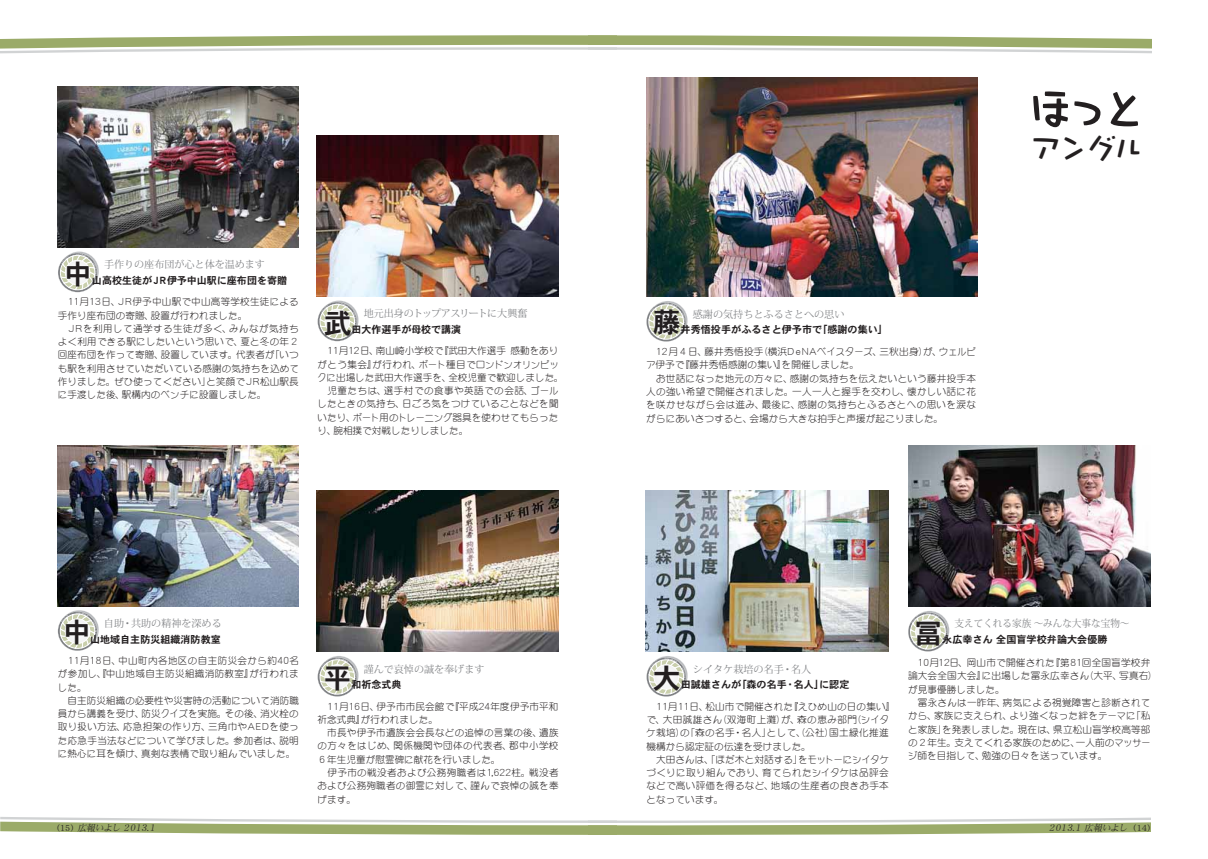
<style>
.page{position:relative;width:1208px;height:859px;background:#fff}
.page>*{position:absolute;margin:0;border:0;box-sizing:border-box;transform-origin:0 0}
.t1{font:52.3px "DF Craft Yu Std W7 90 msp RKSJ H";color:#231f20}
.t2{font:34.2px "DF Craft Yu Std W7 90 msp RKSJ H";color:#231f20}
.t3{font:27.6px "DFHS Gothic Std W7 90 msp RKSJ V";color:#231f20}
.t4{font:10px "DFHS Gothic Std W7 90 msp RKSJ V";color:#231f20}
.t5{font:10px "Koz Min Pro Regular 90 msp RKSJ H";color:#808285}
.t6{font:10px "Koz Min Pro Regular 90 msp RKSJ H";color:#808285;scale:.96 1}
.t7{font:10px "Koz Min Pro Regular 90 msp RKSJ H";letter-spacing:-.045em;color:#808285}
.t8{font:9.5px/13.3px "DF Maru Gothic Std W3 90 msp RKSJ H";letter-spacing:.015em;color:#231f20}
.t9{font:italic 9px "DFHS Mincho Std W3 90 msp RKSJ V";color:#231f20}
.s1{font-style:normal;font-size:9.3px}
</style>
<div class="page">
<img style="left:646px;top:77px;width:331px;height:219px">
<img style="left:645px;top:491px;width:243px;height:161px">
<img style="left:908px;top:445px;width:242px;height:161px">
<svg style="left:0;top:817px;width:1150px;height:18px"></svg>
<svg style="left:0;top:35px;width:1151px;height:18px"></svg>
<img style="left:317px;top:135px;width:241px;height:161px">
<img style="left:57px;top:86px;width:242px;height:161px">
<img style="left:57px;top:445px;width:242px;height:161px">
<img style="left:317px;top:491px;width:241px;height:161px">
<svg style="left:646px;top:301px;width:41px;height:41px"></svg>
<svg style="left:646px;top:656px;width:42px;height:41px"></svg>
<svg style="left:908px;top:611px;width:41px;height:41px"></svg>
<svg style="left:317px;top:300px;width:42px;height:41px"></svg>
<svg style="left:58px;top:251px;width:41px;height:41px"></svg>
<svg style="left:58px;top:610px;width:41px;height:41px"></svg>
<svg style="left:317px;top:656px;width:42px;height:41px"></svg>
<p class="t5" style="left:104px;top:257px;width:162px">手作りの座布団が心と体を温めます</p>
<h3 class="t3" style="left:64px;top:263px;width:29px">中</h3>
<p class="t4" style="left:92px;top:276px;width:197px">山高校生徒がＪＲ伊予中山駅に座布団を寄贈</p>
<p class="t8" style="left:58px;top:295px;width:242px">　１１月１３日、ＪＲ伊予中山駅で中山高等学校生徒による手作り座布団の寄贈、設置が行われました。<br>　ＪＲを利用して通学する生徒が多く、みんなが気持ちよく利用できる駅にしたいという思いで、夏と冬の年２回座布団を作って寄贈、設置しています。代表者が「いつも駅を利用させていただいている感謝の気持ちを込めて作りました。ぜひ使ってください」と笑顔でＪＲ松山駅長に手渡した後、駅構内のベンチに設置しました。</p>
<p class="t7" style="left:364px;top:306px;width:165px">地元出身のトップアスリートに大興奮</p>
<h3 class="t3" style="left:324px;top:312px;width:29px">武</h3>
<p class="t4" style="left:351px;top:325px;width:111px">田大作選手が母校で講演</p>
<p class="t8" style="left:317px;top:344px;width:248px">　１１月１２日、南山崎小学校で『武田大作選手 感動をありがとう集会』が行われ、ボート種目でロンドンオリンピックに出場した武田大作選手を、全校児童で歓迎しました。　児童たちは、選手村での食事や英語での会話、ゴールしたときの気持ち、日ごろ気をつけていることなどを聞いたり、ボート用のトレーニング器具を使わせてもらったり、腕相撲で対戦したりしました。</p>
<p class="t5" style="left:104px;top:616px;width:119px">自助・共助の精神を深める</p>
<h3 class="t3" style="left:63px;top:621px;width:29px">中</h3>
<p class="t4" style="left:90px;top:635px;width:132px">山地域自主防災組織消防教室</p>
<p class="t8" style="left:58px;top:654px;width:242px">　１１月１８日、中山町内各地区の自主防災会から約４０名が参加し、『中山地域自主防災組織消防教室』が行われました。<br>　自主防災組織の必要性や災害時の活動について消防職員から講義を受け、防災クイズを実施。その後、消火栓の取り扱い方法、応急担架の作り方、三角巾やＡＥＤを使った応急手当法などについて学びました。参加者は、説明に熱心に耳を傾け、真剣な表情で取り組んでいました。</p>
<p class="t5" style="left:364px;top:662px;width:122px">謹んで哀悼の誠を奉げます</p>
<h3 class="t3" style="left:324px;top:667px;width:29px">平</h3>
<p class="t4" style="left:351px;top:681px;width:51px">和祈念式典</p>
<p class="t8" style="left:317px;top:699px;width:242px">　１１月１６日、伊予市市民会館で『平成２４年度伊予市平和祈念式典』が行われました。<br>　市長や伊予市遺族会会長などの追悼の言葉の後、遺族の方々をはじめ、関係機関や団体の代表者、郡中小学校<br>６年生児童が慰霊碑に献花を行いました。<br>　伊予市の戦没者および公務殉職者は１，６２２柱。戦没者および公務殉職者の御霊に対して、謹んで哀悼の誠を奉げます。</p>
<h1 class="t1" style="left:1024px;top:82px;width:128px">ほっと</h1>
<h2 class="t2" style="left:1029px;top:131px;width:118px">アングル</h2>
<p class="t5" style="left:693px;top:307px;width:153px">感謝の気持ちとふるさとへの思い</p>
<h3 class="t3" style="left:653px;top:312px;width:29px">藤</h3>
<p class="t4" style="left:680px;top:325px;width:208px">井秀悟投手がふるさと伊予市で「感謝の集い」</p>
<p class="t8" style="left:646px;top:345px;width:332px">　１２月４日、藤井秀悟投手（横浜ＤｅＮＡベイスターズ、三秋出身）が、ウェルピア伊予で『藤井秀悟感謝の集い』を開催しました。<br>　お世話になった地元の方々に、感謝の気持ちを伝えたいという藤井投手本人の強い希望で開催されました。一人一人と握手を交わし、懐かしい話に花を咲かせながら会は進み、最後に、感謝の気持ちとふるさとへの思いを涙ながらにあいさつすると、会場から大きな拍手と声援が起こりました。</p>
<p class="t6" style="left:954px;top:617px;width:184px">支えてくれる家族 ～みんな大事な宝物～</p>
<h3 class="t3" style="left:914px;top:622px;width:29px">冨</h3>
<p class="t4" style="left:942px;top:636px;width:167px">永広幸さん 全国盲学校弁論大会優勝</p>
<p class="t5" style="left:693px;top:662px;width:120px">シイタケ栽培の名手・名人</p>
<p class="t8" style="left:907px;top:656px;width:252px">　１０月１２日、岡山市で開催された『第８１回全国盲学校弁論大会全国大会』に出場した冨永広幸さん（大平、写真右）が見事優勝しました。<br>　冨永さんは一昨年、病気による視覚障害と診断されてから、家族に支えられ、より強くなった絆をテーマに「私と家族」を発表しました。現在は、県立松山盲学校高等部の２年生。支えてくれる家族のために、一人前のマッサージ師を目指して、勉強の日々を送っています。</p>
<h3 class="t3" style="left:653px;top:667px;width:29px">大</h3>
<p class="t4" style="left:680px;top:681px;width:170px">田誠雄さんが「森の名手・名人」に認定</p>
<p class="t8" style="left:646px;top:699px;width:250px">　１１月１１日、松山市で開催された『えひめ山の日の集い』で、大田誠雄さん（双海町上灘）が、森の恵み部門（シイタケ栽培）の「森の名手・名人」として、（公社）国土緑化推進機構から認定証の伝達を受けました。<br>　大田さんは、「ほだ木と対話する」をモットーにシイタケづくりに取り組んでおり、育てられたシイタケは品評会などで高い評価を得るなど、地域の生産者の良きお手本となっています。</p>
<p class="t9" style="left:57px;top:823px;width:103px"><span class="s1">( 1 5)</span> 広報いよし ２０１３．１</p>
<p class="t9" style="left:1047px;top:823px;width:104px">２０１３．１ 広報いよし <span class="s1">( 1 4)</span></p>
</div>
